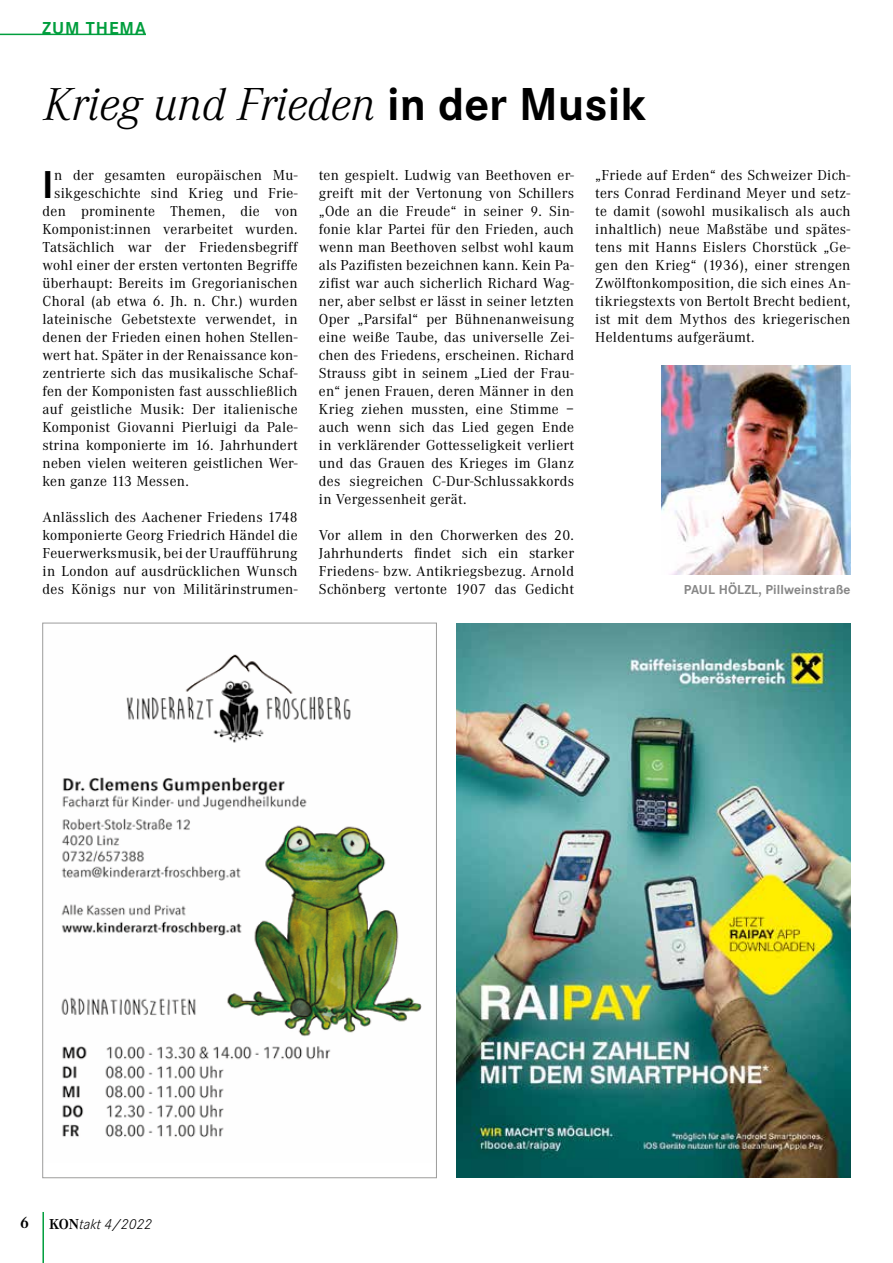
<style>
.page{position:relative;width:893px;height:1263px;background:#fff}
.page>*{position:absolute;margin:0;border:0;box-sizing:border-box;transform-origin:0 0}
.t1{font:italic 300 48px "Corporate A";color:#000}
.t2{font:800 39px "AT Rotis Semi Sans";color:#000}
.t3{font:700 18px "Corporate S";letter-spacing:.05em;color:#009e3d}
.t4{font:15px/18px "Corporate A";letter-spacing:.02em;color:#000;text-align:justify}
.t5{font:italic 300 15px "Corporate S";color:#000}
.t6{font:700 13.5px "Corporate S";letter-spacing:.01em;color:#878787}
.s1{font-family:"Corporate S";font-weight:700;font-style:normal}
.s2{font-family:"Corporate A";font-weight:700;font-style:normal;font-size:16.5px}
.s3{font-family:"Corporate A";font-weight:700;font-style:normal}
</style>
<div class="page">
<hr style="left:42px;top:1212px;width:2px;height:51px;background:#009e3d">
<hr style="left:0;top:34px;width:146px;height:1px;background:#009e3d">
<img style="left:456px;top:623px;width:394px;height:555px">
<img style="left:662px;top:366px;width:188px;height:208px">
<img style="left:61px;top:654px;width:361px;height:483px">
<p class="t3" style="left:42px;top:17px;width:105px">ZUM THEMA</p>
<h1 class="t1" style="left:44px;top:77px;width:604px">Krieg und Frieden <span class="s1">in der Musik</span></h1>
<h2 class="t2" style="left:43px;top:160px;width:12px">I</h2>
<p class="t4" style="left:54px;top:166px;width:245px">n der gesamten europäischen Mu-</p>
<p class="t4" style="left:54px;top:184px;width:245px">sikgeschichte sind Krieg und Frie-</p>
<p class="t4" style="left:43px;top:202px;width:257px">den prominente Themen, die von</p>
<p class="t4" style="left:43px;top:220px;width:257px">Komponist:innen verarbeitet wurden.</p>
<p class="t4" style="left:43px;top:238px;width:257px">Tatsächlich war der Friedensbegriff</p>
<p class="t4" style="left:43px;top:256px;width:257px">wohl einer der ersten vertonten Begriffe</p>
<p class="t4" style="left:43px;top:274px;width:257px">überhaupt: Bereits im Gregorianischen</p>
<p class="t4" style="left:43px;top:292px;width:257px">Choral (ab etwa 6. Jh. n. Chr.) wurden</p>
<p class="t4" style="left:43px;top:310px;width:257px">lateinische Gebetstexte verwendet, in</p>
<p class="t4" style="left:43px;top:328px;width:257px">denen der Frieden einen hohen Stellen-</p>
<p class="t4" style="left:43px;top:346px;width:257px">wert hat. Später in der Renaissance kon-</p>
<p class="t4" style="left:43px;top:364px;width:257px">zentrierte sich das musikalische Schaf-</p>
<p class="t4" style="left:43px;top:382px;width:257px">fen der Komponisten fast ausschließlich</p>
<p class="t4" style="left:43px;top:400px;width:257px">auf geistliche Musik: Der italienische</p>
<p class="t4" style="left:43px;top:418px;width:257px">Komponist Giovanni Pierluigi da Pale-</p>
<p class="t4" style="left:43px;top:436px;width:257px">strina komponierte im 16. Jahrhundert</p>
<p class="t4" style="left:43px;top:454px;width:257px">neben vielen weiteren geistlichen Wer-</p>
<p class="t4" style="left:43px;top:472px;width:148px">ken ganze 113 Messen.</p>
<p class="t4" style="left:43px;top:508px;width:257px">Anlässlich des Aachener Friedens 1748 komponierte Georg Friedrich Händel die Feuerwerksmusik, bei der Uraufführung in London auf ausdrücklichen Wunsch des Königs nur von Militärinstrumen-</p>
<p class="t4" style="left:319px;top:166px;width:257px">ten gespielt. Ludwig van Beethoven er&shy;greift mit der Vertonung von Schillers „Ode an die Freude“ in seiner 9. Sin&shy;fonie klar Partei für den Frieden, auch wenn man Beethoven selbst wohl kaum als Pazifisten bezeichnen kann. Kein Pa&shy;zifist war auch sicherlich Richard Wag&shy;ner, aber selbst er lässt in seiner letzten Oper „Parsifal“ per Bühnenanweisung eine weiße Taube, das universelle Zei&shy;chen des Friedens, erscheinen. Richard Strauss gibt in seinem „Lied der Frau&shy;en“ jenen Frauen, deren Männer in den Krieg ziehen mussten, eine Stimme – auch wenn sich das Lied gegen Ende in verklärender Gottesseligkeit verliert und das Grauen des Krieges im Glanz des siegreichen C-Dur-Schlussakkords in Vergessenheit gerät.</p>
<p class="t4" style="left:319px;top:526px;width:257px">Vor allem in den Chorwerken des 20.<br>Jahrhunderts findet sich ein starker Friedens- bzw. Antikriegsbezug. Arnold Schönberg vertonte 1907 das Gedicht</p>
<p class="t4" style="left:595px;top:166px;width:257px">„Friede auf Erden“ des Schweizer Dich&shy;ters Conrad Ferdinand Meyer und setz&shy;te damit (sowohl musikalisch als auch inhaltlich) neue Maßstäbe und spätes&shy;tens mit Hanns Eislers Chorstück „Ge&shy;gen den Krieg“ (1936), einer strengen Zwölftonkomposition, die sich eines An&shy;tikriegstexts von Bertolt Brecht bedient, ist mit dem Mythos des kriegerischen Heldentums aufgeräumt.</p>
<p class="t6" style="left:684px;top:582px;width:168px">PAUL HÖLZL, Pillweinstraße</p>
<p class="t5" style="left:20px;top:1215px;width:133px"><span class="s2">6</span> <span class="s3">KON</span>takt 4/2022</p>
</div>
